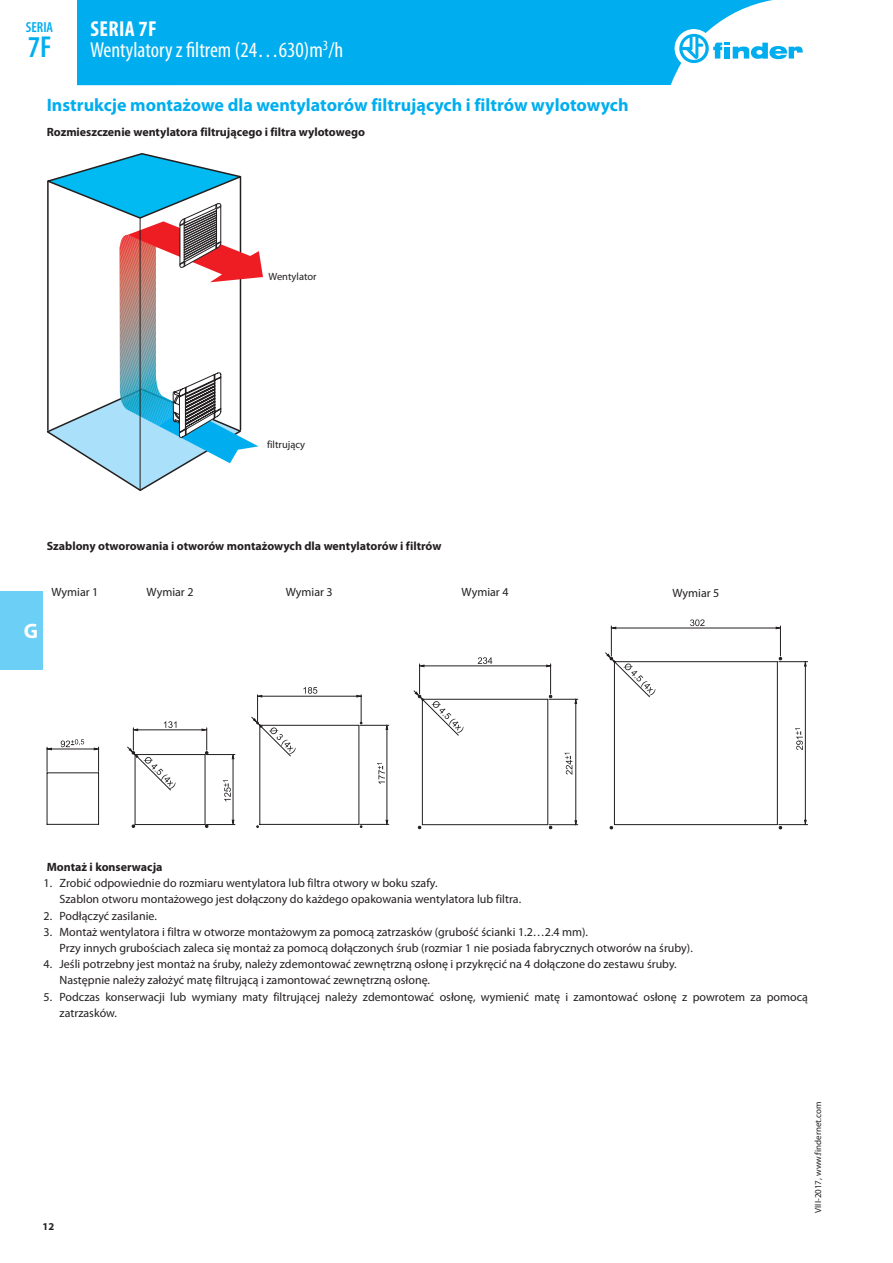
<style>
.page{position:relative;width:893px;height:1263px;background:#fff}
.page>*{position:absolute;margin:0;border:0;box-sizing:border-box;transform-origin:0 0}
.t1{font:600 condensed 30.3px "Myriad Pro";color:#00aeef}
.t2{font:condensed 21.75px/21px "Myriad Pro";color:#fff}
.t3{font:700 21px "Myriad Pro";color:#fff}
.t4{font:700 18px "Myriad Pro";color:#00aeef}
.t5{font:600 condensed 14.55px "Myriad Pro";color:#00aeef}
.t6{font:12px/16.2px "Myriad Pro";color:#231f20}
.t7{font:700 12px "Myriad Pro";color:#231f20}
.t8{font:10.5px "Myriad Pro";color:#231f20}
.t9{font:700 10.5px "Myriad Pro";color:#231f20}
.t10{font:9px "Myriad Pro";color:#231f20}
.s1{font-weight:700}
</style>
<div class="page">
<div style="left:0;top:591px;width:43px;height:79px;background:#6bcff6"></div>
<div style="left:77px;top:0;width:696px;height:85px;background:#00aeef"></div>
<div style="left:675px;top:29px;width:38px;height:39px;background:#fff;border-radius:50%"></div>
<svg style="left:679px;top:34px;width:124px;height:29px"></svg>
<svg style="left:47px;top:153px;width:216px;height:338px"></svg>
<hr style="left:47px;top:749px;width:52px;height:1px;background:#231f20">
<hr style="left:47px;top:773px;width:1px;height:51px;background:#231f20">
<hr style="left:47px;top:772px;width:52px;height:1px;background:#231f20">
<hr style="left:98px;top:773px;width:1px;height:51px;background:#231f20">
<hr style="left:47px;top:824px;width:52px;height:1px;background:#231f20">
<hr style="left:387px;top:725px;width:1px;height:99px;background:#231f20">
<svg style="left:303px;top:687px;width:14px;height:7px"></svg>
<hr style="left:258px;top:696px;width:103px;height:1px;background:#231f20">
<hr style="left:260px;top:725px;width:1px;height:99px;background:#231f20">
<hr style="left:260px;top:725px;width:99px;height:1px;background:#231f20">
<hr style="left:359px;top:725px;width:1px;height:99px;background:#231f20">
<hr style="left:260px;top:824px;width:99px;height:1px;background:#231f20">
<hr style="left:547px;top:699px;width:1px;height:126px;background:#231f20">
<hr style="left:422px;top:699px;width:126px;height:1px;background:#231f20">
<hr style="left:422px;top:699px;width:1px;height:126px;background:#231f20">
<hr style="left:422px;top:824px;width:126px;height:1px;background:#231f20">
<hr style="left:419px;top:664px;width:1px;height:30px;background:#231f20">
<hr style="left:420px;top:666px;width:131px;height:1px;background:#231f20">
<svg style="left:478px;top:657px;width:14px;height:7px"></svg>
<hr style="left:550px;top:664px;width:1px;height:30px;background:#231f20">
<hr style="left:575px;top:699px;width:1px;height:126px;background:#231f20">
<hr style="left:805px;top:662px;width:1px;height:163px;background:#231f20">
<hr style="left:614px;top:824px;width:163px;height:1px;background:#231f20">
<hr style="left:614px;top:662px;width:1px;height:163px;background:#231f20">
<hr style="left:777px;top:662px;width:1px;height:163px;background:#231f20">
<svg style="left:47px;top:747px;width:5px;height:24px"></svg>
<svg style="left:93px;top:747px;width:7px;height:24px"></svg>
<svg style="left:251px;top:694px;width:45px;height:62px"></svg>
<svg style="left:356px;top:694px;width:33px;height:36px"></svg>
<svg style="left:360px;top:819px;width:29px;height:9px"></svg>
<svg style="left:419px;top:664px;width:6px;height:3px"></svg>
<svg style="left:546px;top:664px;width:6px;height:4px"></svg>
<svg style="left:549px;top:695px;width:29px;height:9px"></svg>
<svg style="left:549px;top:820px;width:29px;height:9px"></svg>
<svg style="left:413px;top:690px;width:50px;height:46px"></svg>
<svg style="left:605px;top:619px;width:203px;height:78px"></svg>
<svg style="left:779px;top:819px;width:29px;height:10px"></svg>
<svg style="left:61px;top:739px;width:23px;height:8px"></svg>
<svg style="left:127px;top:721px;width:108px;height:107px"></svg>
<svg style="left:377px;top:763px;width:8px;height:21px"></svg>
<svg style="left:564px;top:753px;width:8px;height:21px"></svg>
<svg style="left:795px;top:728px;width:8px;height:22px"></svg>
<p class="t5" style="left:26px;top:19px;width:29px">SERIA</p>
<h1 class="t1" style="left:28px;top:30px;width:25px">7F</h1>
<h2 class="t2" style="left:90px;top:18px;width:255px"><span class="s1">SERIA 7F<br></span>Wentylatory z filtrem (24…630)m<sup>3</sup>/h</h2>
<h3 class="t4" style="left:47px;top:93px;width:583px">Instrukcje montażowe dla wentylatorów filtrujących i filtrów wylotowych</h3>
<p class="t7" style="left:47px;top:124px;width:320px">Rozmieszczenie wentylatora filtrującego i filtra wylotowego</p>
<p class="t8" style="left:268px;top:270px;width:50px">Wentylator</p>
<p class="t8" style="left:267px;top:438px;width:40px">filtrujący</p>
<h3 class="t3" style="left:24px;top:618px;width:16px">G</h3>
<p class="t7" style="left:47px;top:538px;width:396px">Szablony otworowania i otworów montażowych dla wentylatorów i filtrów</p>
<p class="t6" style="left:52px;top:584px;width:48px">Wymiar 1</p>
<p class="t6" style="left:147px;top:584px;width:48px">Wymiar 2</p>
<p class="t6" style="left:286px;top:584px;width:48px">Wymiar 3</p>
<p class="t6" style="left:462px;top:584px;width:48px">Wymiar 4</p>
<p class="t6" style="left:672px;top:584px;width:48px">Wymiar 5</p>
<p class="t7" style="left:47px;top:859px;width:117px">Montaż i konserwacja</p>
<p class="t6" style="left:60px;top:875px;width:463px;text-indent:-16px">1. Zrobić odpowiednie do rozmiaru wentylatora lub filtra otwory w boku szafy.<br>Szablon otworu montażowego jest dołączony do każdego opakowania wentylatora lub filtra.</p>
<p class="t6" style="left:44px;top:907px;width:115px">2. Podłączyć zasilanie.</p>
<p class="t6" style="left:60px;top:923px;width:635px;text-indent:-16px">3. Montaż wentylatora i filtra w otworze montażowym za pomocą zatrzasków (grubość ścianki 1.2…2.4 mm).<br>Przy innych grubościach zaleca się montaż za pomocą dołączonych śrub (rozmiar 1 nie posiada fabrycznych otworów na śruby).</p>
<p class="t6" style="left:60px;top:956px;width:619px;text-indent:-16px">4. Jeśli potrzebny jest montaż na śruby, należy zdemontować zewnętrzną osłonę i przykręcić na 4 dołączone do zestawu śruby.<br>Następnie należy założyć matę filtrującą i zamontować zewnętrzną osłonę.</p>
<p class="t6" style="left:60px;top:988px;width:750px;text-indent:-16px">5. Podczas konserwacji lub wymiany maty filtrującej należy zdemontować osłonę, wymienić matę i zamontować osłonę z powrotem za pomocą zatrzasków.</p>
<p class="t9" style="left:43px;top:1219px;width:13px">12</p>
<p class="t10" style="left:812px;top:1213px;width:113px;rotate:-90deg">VIII-2017, www.findernet.com</p>
</div>
